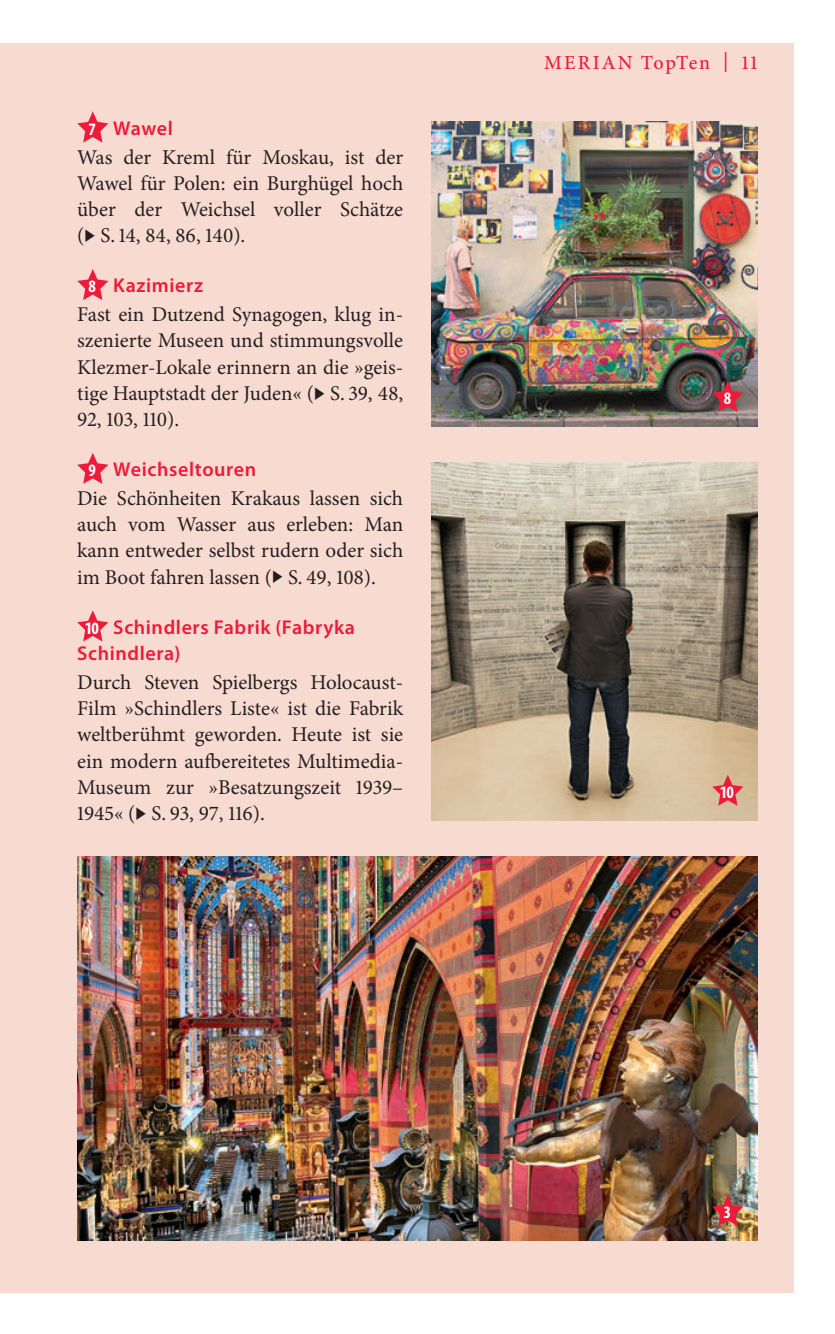
<style>
.page{position:relative;width:835px;height:1334px;background:#fff}
.page>*{position:absolute;margin:0;border:0;box-sizing:border-box;transform-origin:0 0}
.t1{font:21px/26.2px "Minion Pro";color:#231f20;text-align:justify}
.t2{font:600 20px/26.2px "Myriad Pro";letter-spacing:.03em;color:#ed1a3a}
.t3{font:500 20px "Minion Pro";letter-spacing:.1em;color:#ed1a3a}
.t4{font:700 condensed 17.5px "Myriad Pro";color:#fff}
.s1{font-weight:700;font-stretch:condensed;font-size:17.5px;color:#fff}
</style>
<div class="page">
<div style="left:0;top:43px;width:793px;height:1249px;background:#f7dad0"></div>
<svg style="left:77px;top:111px;width:31px;height:32px"></svg>
<svg style="left:77px;top:269px;width:31px;height:31px"></svg>
<svg style="left:77px;top:453px;width:31px;height:31px"></svg>
<svg style="left:77px;top:610px;width:31px;height:31px"></svg>
<img style="left:432px;top:121px;width:326px;height:305px">
<svg style="left:712px;top:381px;width:31px;height:31px"></svg>
<img style="left:432px;top:463px;width:326px;height:357px">
<svg style="left:712px;top:774px;width:31px;height:32px"></svg>
<img style="left:77px;top:856px;width:681px;height:384px">
<svg style="left:712px;top:1194px;width:31px;height:32px"></svg>
<p class="t2" style="left:89px;top:114px;width:85px"><span class="s1">7</span> Wawel</p>
<p class="t1" style="left:77px;top:144px;width:328px">Was der Kreml für Moskau, ist der Wawel für Polen: ein Burghügel hoch über der Weichsel voller Schätze (◆ S. 14, 84, 86, 140).</p>
<p class="t2" style="left:89px;top:272px;width:116px"><span class="s1">8</span> Kazimierz</p>
<p class="t1" style="left:77px;top:301px;width:327px">Fast ein Dutzend Synagogen, klug in&shy;szenierte Museen und stimmungsvolle Klezmer-Lokale erinnern an die »geis&shy;tige Hauptstadt der Juden« (◆ S. 39, 48, 92, 103, 110).</p>
<p class="t2" style="left:89px;top:456px;width:169px"><span class="s1">9</span> Weichseltouren</p>
<p class="t1" style="left:77px;top:485px;width:328px">Die Schönheiten Krakaus lassen sich auch vom Wasser aus erleben: Man kann entweder selbst rudern oder sich im Boot fahren lassen (◆ S. 49, 108).</p>
<p class="t2" style="left:77px;top:613px;width:279px;text-indent:9px"><span class="s1">10</span> Schindlers Fabrik (Fabryka<br>Schindlera)</p>
<p class="t1" style="left:77px;top:669px;width:328px">Durch Steven Spielbergs Holocaust-Film »Schindlers Liste« ist die Fabrik weltberühmt geworden. Heute ist sie ein modern aufbereitetes Multimedia-Museum zur »Besatzungszeit 1939– 1945« (◆ S. 93, 97, 116).</p>
<p class="t3" style="left:544px;top:49px;width:66px">MERIAN</p>
<p class="t3" style="left:641px;top:49px;width:118px">TopTen | 11</p>
<p class="t4" style="left:724px;top:387px;width:9px">8</p>
<p class="t4" style="left:721px;top:781px;width:15px">10</p>
<p class="t4" style="left:724px;top:1201px;width:8px">3</p>
</div>
